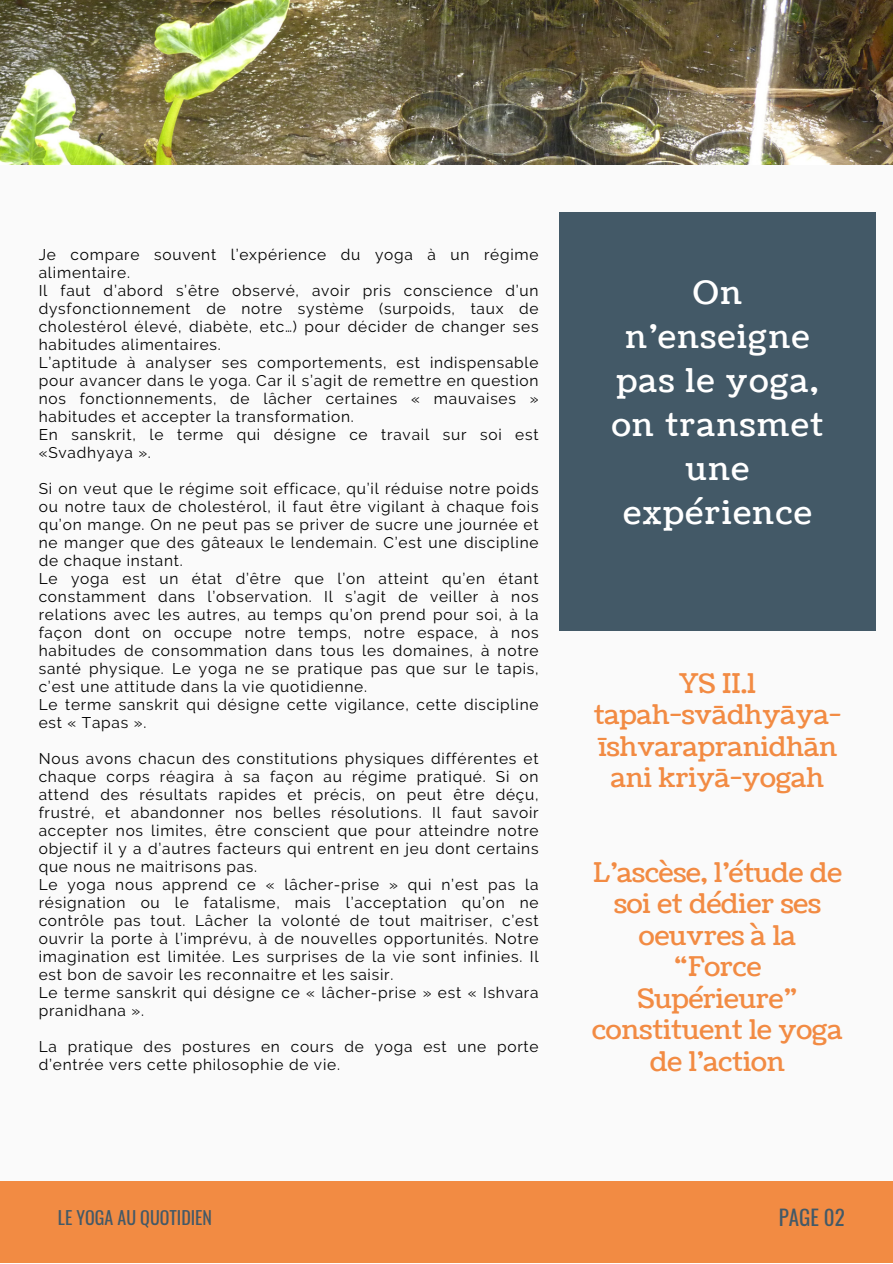
<style>
.page{position:relative;width:893px;height:1264px;background:#fff}
.page>*{position:absolute;margin:0;border:0;box-sizing:border-box;transform-origin:0 0}
.t1{font:32.55px/43.8px "Coustard";letter-spacing:.05em;color:#fff;text-align:center}
.t2{font:27px/31.5px "Coustard";color:#f28b43;text-align:center}
.t3{font:21px "Oswald";color:#435967}
.t4{font:18px "Oswald";color:#435967}
.t5{font:15.45px/18px "Raleway";letter-spacing:.05em;color:#000;text-align:justify}
</style>
<div class="page">
<div style="left:0;top:0;width:892px;height:1262px;background:#fafafa"></div>
<div style="left:0;top:1181px;width:892px;height:81px;background:#f28b43"></div>
<div style="left:559px;top:213px;width:316px;height:418px;background:#435967"></div>
<img style="left:0;top:0;width:892px;height:164px">
<p class="t5" style="left:39px;top:245px;width:501px">Je compare souvent l’expérience du yoga à un régime alimentaire.</p>
<p class="t5" style="left:39px;top:281px;width:501px">Il faut d’abord s’être observé, avoir pris conscience d’un dysfonctionnement de notre système (surpoids, taux de cholestérol élevé, diabète, etc…) pour décider de changer ses habitudes alimentaires.</p>
<p class="t5" style="left:39px;top:353px;width:501px">L’aptitude à analyser ses comportements, est indispensable pour avancer dans le yoga. Car il s’agit de remettre en question nos fonctionnements, de lâcher certaines « mauvaises » habitudes et accepter la transformation.</p>
<p class="t5" style="left:39px;top:425px;width:501px">En sanskrit, le terme qui désigne ce travail sur soi est «Svadhyaya ».</p>
<p class="t5" style="left:39px;top:479px;width:501px">Si on veut que le régime soit efficace, qu’il réduise notre poids ou notre taux de cholestérol, il faut être vigilant à chaque fois qu’on mange. On ne peut pas se priver de sucre une journée et ne manger que des gâteaux le lendemain. C’est une discipline de chaque instant.</p>
<p class="t5" style="left:39px;top:569px;width:501px">Le yoga est un état d’être que l’on atteint qu’en étant constamment dans l’observation. Il s’agit de veiller à nos relations avec les autres, au temps qu’on prend pour soi, à la façon dont on occupe notre temps, notre espace, à nos habitudes de consommation dans tous les domaines, à notre santé physique. Le yoga ne se pratique pas que sur le tapis, c’est une attitude dans la vie quotidienne.</p>
<p class="t5" style="left:39px;top:695px;width:501px">Le terme sanskrit qui désigne cette vigilance, cette discipline est « Tapas ».</p>
<p class="t5" style="left:39px;top:749px;width:501px">Nous avons chacun des constitutions physiques différentes et chaque corps réagira à sa façon au régime pratiqué. Si on attend des résultats rapides et précis, on peut être déçu, frustré, et abandonner nos belles résolutions. Il faut savoir accepter nos limites, être conscient que pour atteindre notre objectif il y a d’autres facteurs qui entrent en jeu dont certains que nous ne maitrisons pas.</p>
<p class="t5" style="left:39px;top:875px;width:501px">Le yoga nous apprend ce « lâcher-prise » qui n’est pas la résignation ou le fatalisme, mais l’acceptation qu’on ne contrôle pas tout. Lâcher la volonté de tout maitriser, c’est ouvrir la porte à l’imprévu, à de nouvelles opportunités. Notre imagination est limitée. Les surprises de la vie sont infinies. Il est bon de savoir les reconnaitre et les saisir.</p>
<p class="t5" style="left:39px;top:983px;width:501px">Le terme sanskrit qui désigne ce « lâcher-prise » est « Ishvara pranidhana ».</p>
<p class="t5" style="left:39px;top:1037px;width:501px">La pratique des postures en cours de yoga est une porte d’entrée vers cette philosophie de vie.</p>
<p class="t1" style="left:611px;top:272px;width:213px">On n’enseigne pas le yoga, on transmet une expérience</p>
<p class="t2" style="left:679px;top:668px;width:78px">YS II.1</p>
<p class="t2" style="left:593px;top:700px;width:249px">tapah-svādhyāya&shy;īshvarapranidhān ani kriyā-yogah</p>
<p class="t2" style="left:592px;top:857px;width:252px">L’ascèse, l’étude de soi et dédier ses oeuvres à la “Force<br>Supérieure” constituent le yoga de l’action</p>
<p class="t4" style="left:58px;top:1203px;width:156px">LE YOGA AU QUOTIDIEN</p>
<p class="t3" style="left:778px;top:1200px;width:67px">PAGE 02</p>
</div>
